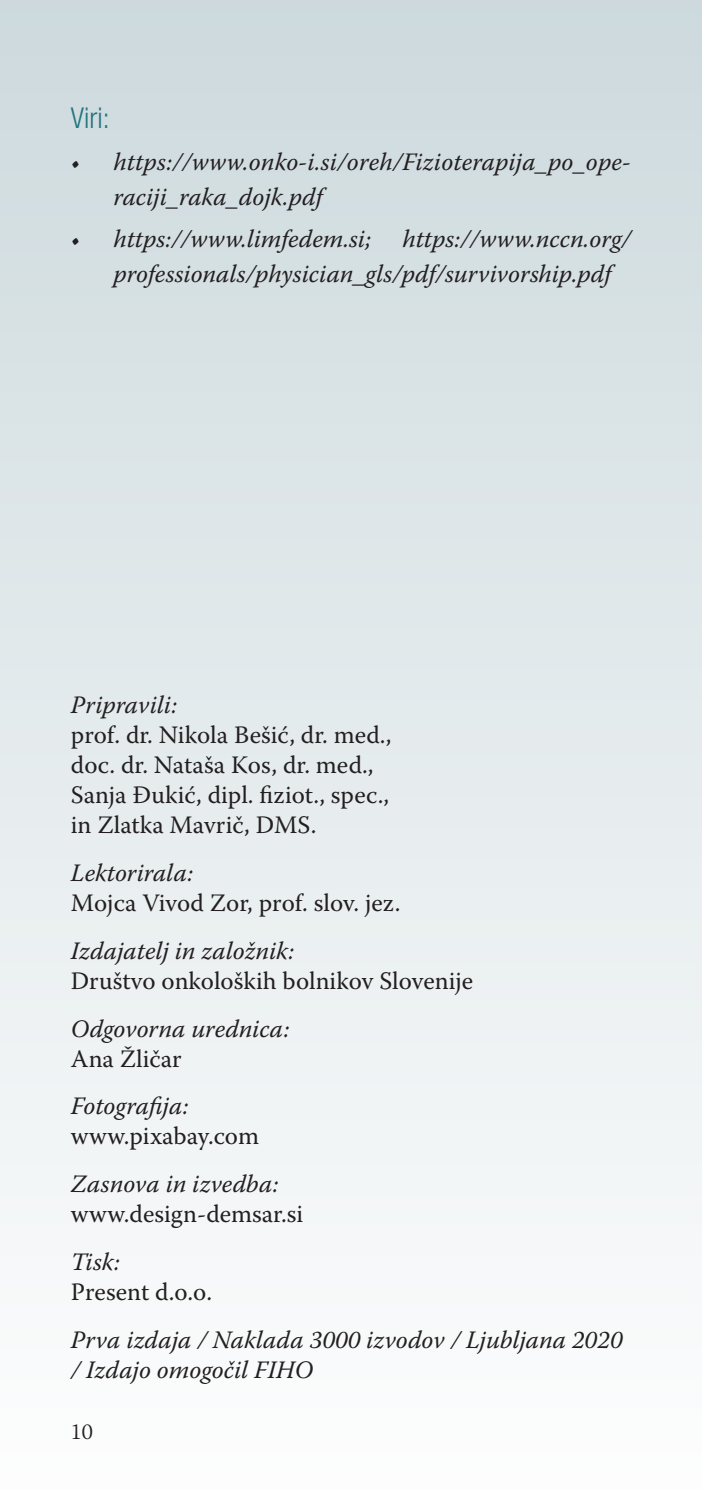
<style>
.page{position:relative;width:702px;height:1489px;background:#fff}
.page>*{position:absolute;margin:0;border:0;box-sizing:border-box;transform-origin:0 0}
.t1{font:300 condensed 28.75px "Helvetica Neue LT Com";color:#227580}
.t2{font:italic 25px/35px "Warnock Pro";color:#231f20}
.t3{font:25px/30px "Warnock Pro";color:#231f20}
.t4{font:300 22.5px "Warnock Pro";color:#231f20}
</style>
<div class="page">
<div style="left:0;top:0;width:702px;height:1488px;background:linear-gradient(to bottom,#cdd9dd,#fdfdfd)"></div>
<p class="t1" style="left:71px;top:101px;width:40px">Viri:</p>
<p class="t2" style="left:113px;top:143px;width:519px;text-indent:-43px">• https://www.onko-i.si/oreh/Fizioterapija_po_ope&shy;raciji_raka_dojk.pdf</p>
<p class="t2" style="left:113px;top:220px;width:519px;text-indent:-43px">• https://www.limfedem.si; https://www.nccn.org/ professionals/physician_gls/pdf/survivorship.pdf</p>
<p class="t2" style="left:71px;top:687px;width:108px">Pripravili:</p>
<p class="t3" style="left:71px;top:719px;width:322px">prof. dr. Nikola Bešić, dr. med., doc. dr. Nataša Kos, dr. med.,<br>Sanja Đukić, dipl. fiziot., spec., in Zlatka Mavrič, DMS.</p>
<p class="t2" style="left:71px;top:855px;width:124px">Lektorirala:</p>
<p class="t3" style="left:71px;top:887px;width:331px">Mojca Vivod Zor, prof. slov. jez.</p>
<p class="t2" style="left:71px;top:932px;width:225px">Izdajatelj in založnik:</p>
<p class="t3" style="left:71px;top:965px;width:404px">Društvo onkoloških bolnikov Slovenije</p>
<p class="t2" style="left:71px;top:1010px;width:220px">Odgovorna urednica:</p>
<p class="t3" style="left:71px;top:1042px;width:112px">Ana Žličar</p>
<p class="t2" style="left:71px;top:1088px;width:119px">Fotografija:</p>
<p class="t3" style="left:71px;top:1120px;width:189px">www.pixabay.com</p>
<p class="t2" style="left:71px;top:1165px;width:209px">Zasnova in izvedba:</p>
<p class="t3" style="left:71px;top:1198px;width:234px">www.design-demsar.si</p>
<p class="t2" style="left:71px;top:1243px;width:51px">Tisk:</p>
<p class="t3" style="left:71px;top:1276px;width:143px">Present d.o.o.</p>
<p class="t2" style="left:71px;top:1323px;width:553px;line-height:30px">Prva izdaja / Naklada 3000 izvodov / Ljubljana 2020 / Izdajo omogočil FIHO</p>
<p class="t4" style="left:71px;top:1418px;width:24px">10</p>
</div>
